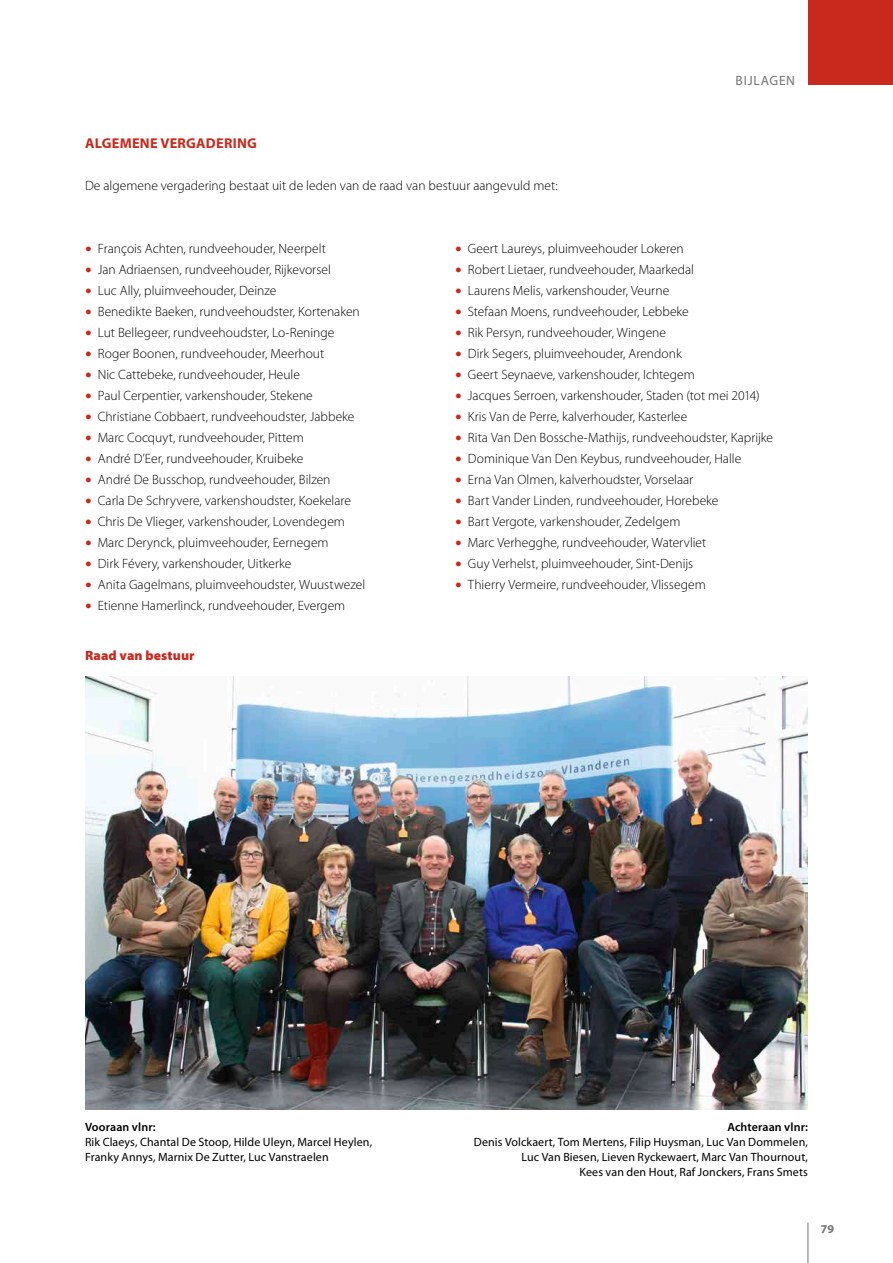
<style>
.page{position:relative;width:893px;height:1263px;background:#fff}
.page>*{position:absolute;margin:0;border:0;box-sizing:border-box;transform-origin:0 0}
._02_T2_rood{font:700 14.25px "Myriad Pro";letter-spacing:.02em;color:#c9291c}
._05_body_bullet_rood{font:300 13.5px "Myriad Pro";color:#000}
._04_body_tekst{font:300 13.5px "Myriad Pro";letter-spacing:.005em;color:#000}
._06_legende_tabel_fi{font:900 13.5px "Myriad Pro";letter-spacing:.01em;color:#c9291c}
.t1{font:13.5px "Myriad Pro";letter-spacing:.06em;color:#747474}
._12_fotolegende{font:12px/15px "Myriad Pro";letter-spacing:.01em;color:#000}
._12_fotolegende-2{font:600 12px "Myriad Pro";letter-spacing:.01em;color:#000}
.t2{font:700 12px "Myriad Pro";color:#747474}
.s1{font-size:27px;color:#c9291c}
</style>
<div class="page">
<img style="left:85px;top:676px;width:723px;height:434px">
<hr style="left:807px;top:1222px;width:1px;height:41px;background:#747474">
<div style="left:808px;top:0;width:85px;height:85px;background:#c9291c"></div>
<p class="_02_T2_rood" style="left:85px;top:134px;width:173px">ALGEMENE VERGADERING</p>
<p class="_04_body_tekst" style="left:85px;top:177px;width:474px">De algemene vergadering bestaat uit de leden van de raad van bestuur aangevuld met:</p>
<p class="t1" style="left:736px;top:72px;width:61px">BIJLAGEN</p>
<p class="_05_body_bullet_rood" style="left:85px;top:240px;width:242px"><span class="s1">•</span> François Achten, rundveehouder, Neerpelt</p>
<p class="_05_body_bullet_rood" style="left:85px;top:261px;width:247px"><span class="s1">•</span> Jan Adriaensen, rundveehouder, Rijkevorsel</p>
<p class="_05_body_bullet_rood" style="left:85px;top:282px;width:193px"><span class="s1">•</span> Luc Ally, pluimveehouder, Deinze</p>
<p class="_05_body_bullet_rood" style="left:85px;top:303px;width:276px"><span class="s1">•</span> Benedikte Baeken, rundveehoudster, Kortenaken</p>
<p class="_05_body_bullet_rood" style="left:85px;top:324px;width:251px"><span class="s1">•</span> Lut Bellegeer, rundveehoudster, Lo-Reninge</p>
<p class="_05_body_bullet_rood" style="left:85px;top:345px;width:241px"><span class="s1">•</span> Roger Boonen, rundveehouder, Meerhout</p>
<p class="_05_body_bullet_rood" style="left:85px;top:366px;width:217px"><span class="s1">•</span> Nic Cattebeke, rundveehouder, Heule</p>
<p class="_05_body_bullet_rood" style="left:85px;top:387px;width:229px"><span class="s1">•</span> Paul Cerpentier, varkenshouder, Stekene</p>
<p class="_05_body_bullet_rood" style="left:85px;top:408px;width:271px"><span class="s1">•</span> Christiane Cobbaert, rundveehoudster, Jabbeke</p>
<p class="_05_body_bullet_rood" style="left:85px;top:429px;width:220px"><span class="s1">•</span> Marc Cocquyt, rundveehouder, Pittem</p>
<p class="_05_body_bullet_rood" style="left:85px;top:450px;width:220px"><span class="s1">•</span> André D’Eer, rundveehouder, Kruibeke</p>
<p class="_05_body_bullet_rood" style="left:85px;top:471px;width:247px"><span class="s1">•</span> André De Busschop, rundveehouder, Bilzen</p>
<p class="_05_body_bullet_rood" style="left:85px;top:492px;width:267px"><span class="s1">•</span> Carla De Schryvere, varkenshoudster, Koekelare</p>
<p class="_05_body_bullet_rood" style="left:85px;top:513px;width:261px"><span class="s1">•</span> Chris De Vlieger, varkenshouder, Lovendegem</p>
<p class="_05_body_bullet_rood" style="left:85px;top:534px;width:245px"><span class="s1">•</span> Marc Derynck, pluimveehouder, Eernegem</p>
<p class="_05_body_bullet_rood" style="left:85px;top:555px;width:208px"><span class="s1">•</span> Dirk Févery, varkenshouder, Uitkerke</p>
<p class="_05_body_bullet_rood" style="left:85px;top:576px;width:282px"><span class="s1">•</span> Anita Gagelmans, pluimveehoudster, Wuustwezel</p>
<p class="_05_body_bullet_rood" style="left:85px;top:597px;width:262px"><span class="s1">•</span> Etienne Hamerlinck, rundveehouder, Evergem</p>
<p class="_06_legende_tabel_fi" style="left:85px;top:647px;width:111px">Raad van bestuur</p>
<p class="_05_body_bullet_rood" style="left:455px;top:240px;width:230px"><span class="s1">•</span> Geert Laureys, pluimveehouder Lokeren</p>
<p class="_05_body_bullet_rood" style="left:455px;top:261px;width:240px"><span class="s1">•</span> Robert Lietaer, rundveehouder, Maarkedal</p>
<p class="_05_body_bullet_rood" style="left:455px;top:282px;width:216px"><span class="s1">•</span> Laurens Melis, varkenshouder, Veurne</p>
<p class="_05_body_bullet_rood" style="left:455px;top:303px;width:235px"><span class="s1">•</span> Stefaan Moens, rundveehouder, Lebbeke</p>
<p class="_05_body_bullet_rood" style="left:455px;top:324px;width:212px"><span class="s1">•</span> Rik Persyn, rundveehouder, Wingene</p>
<p class="_05_body_bullet_rood" style="left:455px;top:345px;width:228px"><span class="s1">•</span> Dirk Segers, pluimveehouder, Arendonk</p>
<p class="_05_body_bullet_rood" style="left:455px;top:366px;width:241px"><span class="s1">•</span> Geert Seynaeve, varkenshouder, Ichtegem</p>
<p class="_05_body_bullet_rood" style="left:455px;top:387px;width:306px"><span class="s1">•</span> Jacques Serroen, varkenshouder, Staden (tot mei 2014)</p>
<p class="_05_body_bullet_rood" style="left:455px;top:408px;width:234px"><span class="s1">•</span> Kris Van de Perre, kalverhouder, Kasterlee</p>
<p class="_05_body_bullet_rood" style="left:455px;top:429px;width:319px"><span class="s1">•</span> Rita Van Den Bossche-Mathijs, rundveehoudster, Kaprijke</p>
<p class="_05_body_bullet_rood" style="left:455px;top:450px;width:288px"><span class="s1">•</span> Dominique Van Den Keybus, rundveehouder, Halle</p>
<p class="_05_body_bullet_rood" style="left:455px;top:471px;width:240px"><span class="s1">•</span> Erna Van Olmen, kalverhoudster, Vorselaar</p>
<p class="_05_body_bullet_rood" style="left:455px;top:492px;width:265px"><span class="s1">•</span> Bart Vander Linden, rundveehouder, Horebeke</p>
<p class="_05_body_bullet_rood" style="left:455px;top:513px;width:227px"><span class="s1">•</span> Bart Vergote, varkenshouder, Zedelgem</p>
<p class="_05_body_bullet_rood" style="left:455px;top:534px;width:253px"><span class="s1">•</span> Marc Verhegghe, rundveehouder, Watervliet</p>
<p class="_05_body_bullet_rood" style="left:455px;top:555px;width:239px"><span class="s1">•</span> Guy Verhelst, pluimveehouder, Sint-Denijs</p>
<p class="_05_body_bullet_rood" style="left:455px;top:576px;width:252px"><span class="s1">•</span> Thierry Vermeire, rundveehouder, Vlissegem</p>
<p class="_12_fotolegende-2" style="left:85px;top:1119px;width:72px">Vooraan vlnr:</p>
<p class="_12_fotolegende" style="left:85px;top:1134px;width:289px">Rik Claeys, Chantal De Stoop, Hilde Uleyn, Marcel Heylen,<br>Franky Annys, Marnix De Zutter, Luc Vanstraelen</p>
<p class="_12_fotolegende-2" style="left:727px;top:1119px;width:82px">Achteraan vlnr:</p>
<p class="_12_fotolegende" style="left:474px;top:1134px;width:336px;text-align:right">Denis Volckaert, Tom Mertens, Filip Huysman, Luc Van Dommelen,<br>Luc Van Biesen, Lieven Ryckewaert, Marc Van Thournout,<br>Kees van den Hout, Raf Jonckers, Frans Smets</p>
<p class="t2" style="left:821px;top:1221px;width:15px">79</p>
</div>
